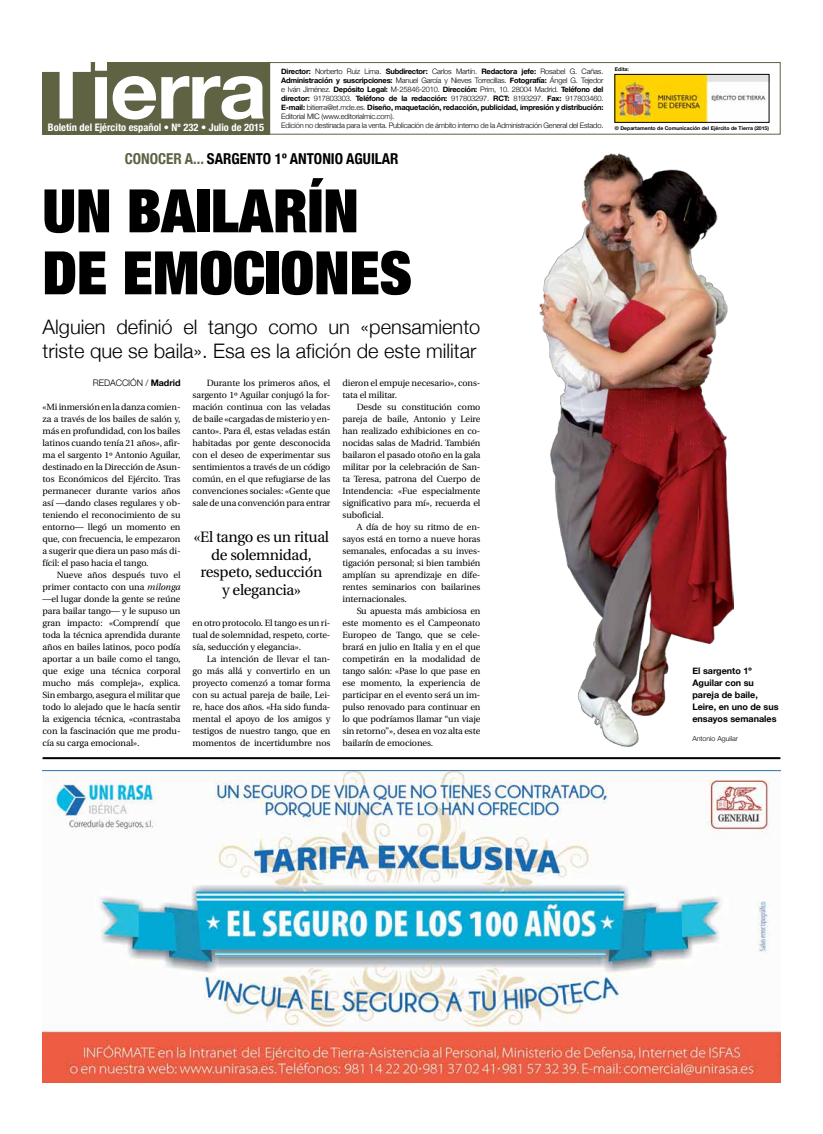
<style>
.page{position:relative;width:823px;height:1134px;background:#fff}
.page>*{position:absolute;margin:0;border:0;box-sizing:border-box;transform-origin:0 0}
.t1{font:700 80px "Helvetica Neue";letter-spacing:-.02em;color:#fff;scale:1.05 1}
.t2{font:900 expanded 60px/62px "Helvetica Neue";color:#000}
.t3{font:300 20px/24px "Helvetica Neue";color:#000}
.t4{font:15px/17.5px "Utopia";letter-spacing:-.02em;color:#000;text-align:center}
.t5{font:700 condensed 15px "Helvetica Neue";color:#000}
.t6{font:700 condensed 10.4px "Helvetica Neue";letter-spacing:.005em;color:#fff}
.t7{font:9px/12px "Utopia";letter-spacing:-.01em;color:#000;text-align:justify}
.t8{font:700 9px/12px "Helvetica Neue";color:#000}
.t9{font:300 9px "Helvetica Neue";letter-spacing:-.01em;color:#000}
.t10{font:300 7.5px/9px "Helvetica Neue";letter-spacing:-.025em;color:#000}
.t11{font:300 7px "Helvetica Neue";color:#000}
.t12{font:700 5.2px "Helvetica Neue";color:#000}
.s1{color:#606244}
.s2{font-weight:700}
.s3{font-style:italic}
</style>
<div class="page">
<div style="left:43px;top:62px;width:226px;height:72px;background:#606244"></div>
<div style="left:269px;top:62px;width:511px;height:72px;border:1px solid #606244"></div>
<img style="left:616px;top:76px;width:150px;height:44px">
<div style="left:614px;top:74px;width:154px;height:48px;border:1px solid #000"></div>
<hr style="left:43px;top:757px;width:737px;height:2px;background:#000">
<img style="left:43px;top:770px;width:737px;height:313px">
<img style="left:539px;top:153px;width:193px;height:593px">
<p class="t1" style="left:40px;top:27px;width:217px">Tierra</p>
<p class="t6" style="left:48px;top:118px;width:218px">Boletín del Ejército español • Nº 232 • Julio de 2015</p>
<p class="t12" style="left:614px;top:124px;width:156px">© Departamento de Comunicación del Ejército de Tierra (2015)</p>
<p class="t5" style="left:125px;top:147px;width:275px"><span class="s1">CONOCER A...</span> SARGENTO 1º ANTONIO AGUILAR</p>
<p class="t2" style="left:43px;top:178px;width:370px">UN BAILARÍN<br>DE EMOCIONES</p>
<p class="t10" style="left:281px;top:66px;width:323px"><span class="s2">Director:</span> Norberto Ruiz Lima. <span class="s2">Subdirector:</span> Carlos Martín. <span class="s2">Redactora jefe:</span> Rosabel G. Cañas.<br><span class="s2">Administración y suscripciones:</span> Manuel García y Nieves Torrecillas. <span class="s2">Fotografía:</span> Ángel G. Tejedor e Iván Jiménez. <span class="s2">Depósito Legal:</span> M-25846-2010. <span class="s2">Dirección:</span> Prim, 10. 28004 Madrid. <span class="s2">Teléfono del director:</span> 917803303. <span class="s2">Teléfono de la redacción:</span> 917803297. <span class="s2">RCT:</span> 8193297. <span class="s2">Fax:</span> 917803460.<br><span class="s2">E-mail:</span> bitierra@et.mde.es. <span class="s2">Diseño, maquetación, redacción, publicidad, impresión y distribución:<br></span>Editorial MIC (www.editorialmic.com).<br>Edición no destinada para la venta. Publicación de ámbito interno de la Administración General del Estado.</p>
<p class="t12" style="left:614px;top:65px;width:16px">Edita:</p>
<p class="t3" style="left:43px;top:313px;width:439px">Alguien definió el tango como un «pensamiento triste que se baila». Esa es la afición de este militar</p>
<p class="t9" style="left:93px;top:376px;width:89px">REDACCIÓN / <span class="s2">Madrid</span></p>
<p class="t7" style="left:43px;top:401px;width:139px">«Mi inmersión en la danza comien-</p>
<p class="t7" style="left:43px;top:413px;width:139px">za a través de los bailes de salón y,</p>
<p class="t7" style="left:43px;top:425px;width:139px">más en profundidad, con los bailes</p>
<p class="t7" style="left:43px;top:437px;width:139px">latinos cuando tenía 21 años», afir-</p>
<p class="t7" style="left:43px;top:449px;width:139px">ma el sargento 1º Antonio Aguilar,</p>
<p class="t7" style="left:43px;top:461px;width:139px">destinado en la Dirección de Asun-</p>
<p class="t7" style="left:43px;top:473px;width:139px">tos Económicos del Ejército. Tras</p>
<p class="t7" style="left:43px;top:485px;width:139px">permanecer durante varios años</p>
<p class="t7" style="left:43px;top:497px;width:139px">así —dando clases regulares y ob-</p>
<p class="t7" style="left:43px;top:509px;width:139px">teniendo el reconocimiento de su</p>
<p class="t7" style="left:43px;top:521px;width:139px">entorno— llegó un momento en</p>
<p class="t7" style="left:43px;top:533px;width:139px">que, con frecuencia, le empezaron</p>
<p class="t7" style="left:43px;top:545px;width:139px">a sugerir que diera un paso más di-</p>
<p class="t7" style="left:43px;top:557px;width:107px">fícil: el paso hacia el tango.</p>
<p class="t7" style="left:57px;top:569px;width:125px">Nueve años después tuvo el</p>
<p class="t7" style="left:43px;top:581px;width:139px">primer contacto con una <span class="s3">milonga</span></p>
<p class="t7" style="left:43px;top:593px;width:139px">—el lugar donde la gente se reúne</p>
<p class="t7" style="left:43px;top:605px;width:139px">para bailar tango— y le supuso un</p>
<p class="t7" style="left:43px;top:617px;width:139px">gran impacto: «Comprendí que</p>
<p class="t7" style="left:43px;top:629px;width:139px">toda la técnica aprendida durante</p>
<p class="t7" style="left:43px;top:641px;width:139px">años en bailes latinos, poco podía</p>
<p class="t7" style="left:43px;top:653px;width:139px">aportar a un baile como el tango,</p>
<p class="t7" style="left:43px;top:665px;width:139px">que exige una técnica corporal</p>
<p class="t7" style="left:43px;top:677px;width:139px">mucho más compleja», explica.</p>
<p class="t7" style="left:43px;top:689px;width:139px">Sin embargo, asegura el militar que</p>
<p class="t7" style="left:43px;top:701px;width:139px">todo lo alejado que le hacía sentir</p>
<p class="t7" style="left:43px;top:713px;width:139px">la exigencia técnica, «contrastaba</p>
<p class="t7" style="left:43px;top:725px;width:139px">con la fascinación que me produ-</p>
<p class="t7" style="left:43px;top:737px;width:98px">cía su carga emocional».</p>
<p class="t7" style="left:192px;top:377px;width:139px;text-indent:14px">Durante los primeros años, el sargento 1º Aguilar conjugó la for&shy;mación continua con las veladas de baile «cargadas de misterio y en&shy;canto». Para él, estas veladas están habitadas por gente desconocida con el deseo de experimentar sus sentimientos a través de un código común, en el que refugiarse de las convenciones sociales: «Gente que sale de una convención para entrar</p>
<p class="t4" style="left:194px;top:529px;width:137px">«El tango es un ritual de solemnidad, respeto, seducción<br>y elegancia»</p>
<p class="t7" style="left:192px;top:617px;width:139px">en otro protocolo. El tango es un ri-</p>
<p class="t7" style="left:192px;top:629px;width:139px">tual de solemnidad, respeto, corte-</p>
<p class="t7" style="left:192px;top:641px;width:110px">sía, seducción y elegancia».</p>
<p class="t7" style="left:206px;top:653px;width:125px">La intención de llevar el tan-</p>
<p class="t7" style="left:192px;top:665px;width:139px">go más allá y convertirlo en un</p>
<p class="t7" style="left:192px;top:677px;width:139px">proyecto comenzó a tomar forma</p>
<p class="t7" style="left:192px;top:689px;width:139px">con su actual pareja de baile, Lei-</p>
<p class="t7" style="left:192px;top:701px;width:139px">re, hace dos años. «Ha sido funda-</p>
<p class="t7" style="left:192px;top:713px;width:139px">mental el apoyo de los amigos y</p>
<p class="t7" style="left:192px;top:725px;width:139px">testigos de nuestro tango, que en</p>
<p class="t7" style="left:192px;top:737px;width:139px">momentos de incertidumbre nos</p>
<p class="t7" style="left:342px;top:377px;width:139px">dieron el empuje necesario», cons-</p>
<p class="t7" style="left:342px;top:389px;width:56px">tata el militar.</p>
<p class="t7" style="left:356px;top:401px;width:125px">Desde su constitución como</p>
<p class="t7" style="left:342px;top:413px;width:139px">pareja de baile, Antonio y Leire</p>
<p class="t7" style="left:342px;top:425px;width:139px">han realizado exhibiciones en co-</p>
<p class="t7" style="left:342px;top:437px;width:139px">nocidas salas de Madrid. También</p>
<p class="t7" style="left:342px;top:449px;width:139px">bailaron el pasado otoño en la gala</p>
<p class="t7" style="left:342px;top:461px;width:139px">militar por la celebración de San-</p>
<p class="t7" style="left:342px;top:473px;width:139px">ta Teresa, patrona del Cuerpo de</p>
<p class="t7" style="left:342px;top:485px;width:139px">Intendencia: «Fue especialmente</p>
<p class="t7" style="left:342px;top:497px;width:139px">significativo para mí», recuerda el</p>
<p class="t7" style="left:342px;top:509px;width:43px">suboficial.</p>
<p class="t7" style="left:356px;top:521px;width:125px">A día de hoy su ritmo de en-</p>
<p class="t7" style="left:342px;top:533px;width:139px">sayos está en torno a nueve horas</p>
<p class="t7" style="left:342px;top:545px;width:139px">semanales, enfocadas a su inves-</p>
<p class="t7" style="left:342px;top:557px;width:139px">tigación personal; si bien también</p>
<p class="t7" style="left:342px;top:569px;width:139px">amplían su aprendizaje en dife-</p>
<p class="t7" style="left:342px;top:581px;width:139px">rentes seminarios con bailarines</p>
<p class="t7" style="left:342px;top:593px;width:66px">internacionales.</p>
<p class="t7" style="left:356px;top:605px;width:125px">Su apuesta más ambiciosa en</p>
<p class="t7" style="left:342px;top:617px;width:139px">este momento es el Campeonato</p>
<p class="t7" style="left:342px;top:629px;width:139px">Europeo de Tango, que se cele-</p>
<p class="t7" style="left:342px;top:641px;width:139px">brará en julio en Italia y en el que</p>
<p class="t7" style="left:342px;top:653px;width:139px">competirán en la modalidad de</p>
<p class="t7" style="left:342px;top:665px;width:139px">tango salón: «Pase lo que pase en</p>
<p class="t7" style="left:342px;top:677px;width:139px">ese momento, la experiencia de</p>
<p class="t7" style="left:342px;top:689px;width:139px">participar en el evento será un im-</p>
<p class="t7" style="left:342px;top:701px;width:139px">pulso renovado para continuar en</p>
<p class="t7" style="left:342px;top:713px;width:139px">lo que podríamos llamar “un viaje</p>
<p class="t7" style="left:342px;top:725px;width:139px">sin retorno”», desea en voz alta este</p>
<p class="t7" style="left:342px;top:737px;width:92px">bailarín de emociones.</p>
<p class="t8" style="left:692px;top:665px;width:88px">El sargento 1º<br>Aguilar con su pareja de baile,<br>Leire, en uno de sus ensayos semanales</p>
<p class="t11" style="left:692px;top:733px;width:47px">Antonio Aguilar</p>
</div>
